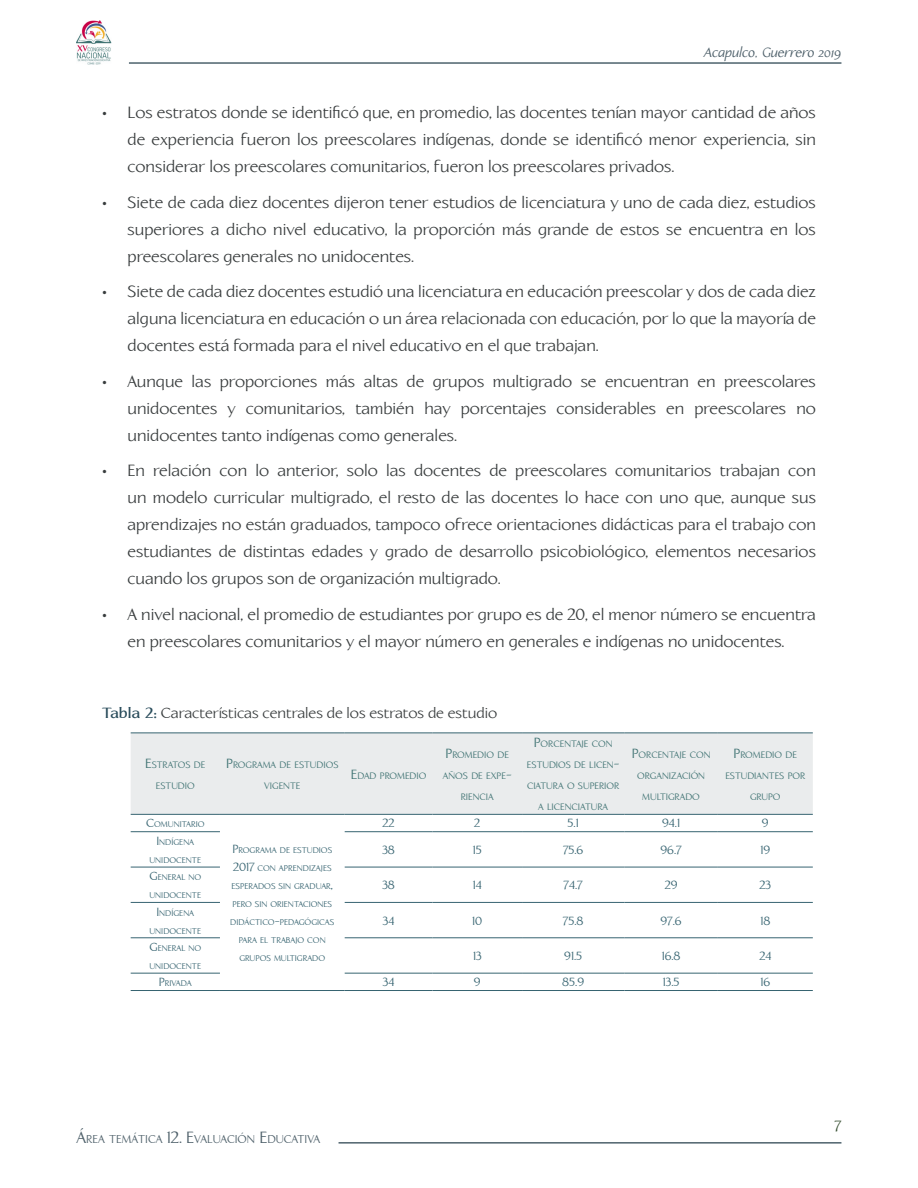
<style>
.page{position:relative;width:918px;height:1188px;background:#fff}
.page>*{position:absolute;margin:0;border:0;box-sizing:border-box;transform-origin:0 0}
.t1{font:16.5px/27px "Linotype Aperto";color:#383c3d;text-align:justify}
.PIES_DE_IMAGEN{font:15px "Linotype Aperto";color:#383c3d}
.t2{font:15px "Linotype Aperto";color:#314a2c}
.t3{font:italic 13.5px "Linotype Aperto";color:#4d5f69}
.t4{font:12px "Linotype Aperto";color:#376471}
.t5{font:11.55px "Linotype Aperto";color:#4d5f69}
.t6{font:9.45px "Linotype Aperto";color:#3d7171}
.t7{font:8.4px/18px "Linotype Aperto";color:#376471;text-align:center}
.s1{font-weight:700;color:#294c5b}
.s2{font-size:13.5px}
.s3{font-size:12px}
.s4{font-size:16.5px}
</style>
<div class="page">
<hr style="left:129px;top:62px;width:712px;height:2px;background:#4d626c">
<img style="left:77px;top:20px;width:34px;height:45px">
<hr style="left:339px;top:1142px;width:502px;height:2px;background:#4d626c">
<div style="left:131px;top:734px;width:682px;height:80px;background:#eaeced"></div>
<hr style="left:131px;top:831px;width:89px;height:1px;background:#376471">
<hr style="left:345px;top:831px;width:88px;height:1px;background:#376471">
<hr style="left:433px;top:831px;width:89px;height:1px;background:#376471">
<hr style="left:522px;top:831px;width:102px;height:1px;background:#376471">
<hr style="left:624px;top:831px;width:94px;height:1px;background:#376471">
<hr style="left:718px;top:831px;width:95px;height:1px;background:#376471">
<hr style="left:131px;top:867px;width:89px;height:1px;background:#376471">
<hr style="left:345px;top:867px;width:88px;height:1px;background:#376471">
<hr style="left:433px;top:867px;width:89px;height:1px;background:#376471">
<hr style="left:522px;top:867px;width:102px;height:1px;background:#376471">
<hr style="left:624px;top:867px;width:94px;height:1px;background:#376471">
<hr style="left:718px;top:867px;width:95px;height:1px;background:#376471">
<hr style="left:131px;top:902px;width:89px;height:1px;background:#376471">
<hr style="left:345px;top:902px;width:88px;height:1px;background:#376471">
<hr style="left:433px;top:902px;width:89px;height:1px;background:#376471">
<hr style="left:522px;top:902px;width:102px;height:1px;background:#376471">
<hr style="left:624px;top:902px;width:94px;height:1px;background:#376471">
<hr style="left:718px;top:902px;width:95px;height:1px;background:#376471">
<hr style="left:131px;top:937px;width:89px;height:1px;background:#376471">
<hr style="left:345px;top:937px;width:88px;height:1px;background:#376471">
<hr style="left:433px;top:937px;width:89px;height:1px;background:#376471">
<hr style="left:522px;top:937px;width:102px;height:1px;background:#376471">
<hr style="left:624px;top:937px;width:94px;height:1px;background:#376471">
<hr style="left:718px;top:937px;width:95px;height:1px;background:#376471">
<hr style="left:131px;top:973px;width:89px;height:1px;background:#376471">
<hr style="left:345px;top:973px;width:88px;height:1px;background:#376471">
<hr style="left:433px;top:973px;width:89px;height:1px;background:#376471">
<hr style="left:522px;top:973px;width:102px;height:1px;background:#376471">
<hr style="left:624px;top:973px;width:94px;height:1px;background:#376471">
<hr style="left:718px;top:973px;width:95px;height:1px;background:#376471">
<hr style="left:131px;top:990px;width:89px;height:1px;background:#376471">
<hr style="left:220px;top:990px;width:125px;height:1px;background:#376471">
<hr style="left:345px;top:990px;width:88px;height:1px;background:#376471">
<hr style="left:433px;top:990px;width:89px;height:1px;background:#376471">
<hr style="left:522px;top:990px;width:102px;height:1px;background:#376471">
<hr style="left:624px;top:990px;width:94px;height:1px;background:#376471">
<hr style="left:718px;top:990px;width:95px;height:1px;background:#376471">
<hr style="left:131px;top:733px;width:89px;height:1px;background:#376471">
<hr style="left:220px;top:733px;width:125px;height:1px;background:#376471">
<hr style="left:345px;top:733px;width:88px;height:1px;background:#376471">
<hr style="left:433px;top:733px;width:89px;height:1px;background:#376471">
<hr style="left:522px;top:733px;width:102px;height:1px;background:#376471">
<hr style="left:624px;top:733px;width:94px;height:1px;background:#376471">
<hr style="left:718px;top:733px;width:95px;height:1px;background:#376471">
<hr style="left:131px;top:814px;width:89px;height:1px;background:#376471">
<hr style="left:220px;top:814px;width:125px;height:1px;background:#376471">
<hr style="left:345px;top:814px;width:88px;height:1px;background:#376471">
<hr style="left:433px;top:814px;width:89px;height:1px;background:#376471">
<hr style="left:522px;top:814px;width:102px;height:1px;background:#376471">
<hr style="left:624px;top:814px;width:94px;height:1px;background:#376471">
<hr style="left:718px;top:814px;width:95px;height:1px;background:#376471">
<p class="t3" style="left:704px;top:44px;width:139px">Acapulco, Guerrero 2019</p>
<p class="t1" style="left:128px;top:100px;width:690px;text-indent:-27px">• Los estratos donde se identificó que, en promedio, las docentes tenían mayor cantidad de años de experiencia fueron los preescolares indígenas, donde se identificó menor experiencia, sin considerar los preescolares comunitarios, fueron los preescolares privados.</p>
<p class="t1" style="left:128px;top:189px;width:690px;text-indent:-27px">• Siete de cada diez docentes dijeron tener estudios de licenciatura y uno de cada diez, estudios superiores a dicho nivel educativo, la proporción más grande de estos se encuentra en los preescolares generales no unidocentes.</p>
<p class="t1" style="left:128px;top:279px;width:690px;text-indent:-27px">• Siete de cada diez docentes estudió una licenciatura en educación preescolar y dos de cada diez alguna licenciatura en educación o un área relacionada con educación, por lo que la mayoría de docentes está formada para el nivel educativo en el que trabajan.</p>
<p class="t1" style="left:128px;top:368px;width:690px;text-indent:-27px">• Aunque las proporciones más altas de grupos multigrado se encuentran en preescolares unidocentes y comunitarios, también hay porcentajes considerables en preescolares no unidocentes tanto indígenas como generales.</p>
<p class="t1" style="left:128px;top:458px;width:690px;text-indent:-27px">• En relación con lo anterior, solo las docentes de preescolares comunitarios trabajan con un modelo curricular multigrado, el resto de las docentes lo hace con uno que, aunque sus aprendizajes no están graduados, tampoco ofrece orientaciones didácticas para el trabajo con estudiantes de distintas edades y grado de desarrollo psicobiológico, elementos necesarios cuando los grupos son de organización multigrado.</p>
<p class="t1" style="left:101px;top:601px;width:717px;text-align:center">• A nivel nacional, el promedio de estudiantes por grupo es de 20, el menor número se encuentra en preescolares comunitarios y el mayor número en generales e indígenas no unidocentes.</p>
<p class="PIES_DE_IMAGEN" style="left:102px;top:704px;width:397px"><span class="s1">Tabla 2:</span> Características centrales de los estratos de estudio</p>
<p class="t6" style="left:145px;top:760px;width:61px"><span class="s2">E</span>STRATOS DE</p>
<p class="t6" style="left:156px;top:781px;width:40px">ESTUDIO</p>
<p class="t6" style="left:226px;top:760px;width:114px"><span class="s2">P</span>ROGRAMA DE ESTUDIOS</p>
<p class="t6" style="left:264px;top:781px;width:37px">VIGENTE</p>
<p class="t6" style="left:351px;top:770px;width:77px"><span class="s2">E</span>DAD PROMEDIO</p>
<p class="t6" style="left:446px;top:749px;width:64px"><span class="s2">P</span>ROMEDIO DE</p>
<p class="t6" style="left:443px;top:770px;width:70px">AÑOS DE EXPE<span class="s2">-</span></p>
<p class="t6" style="left:461px;top:791px;width:35px">RIENCIA</p>
<p class="t6" style="left:534px;top:739px;width:80px"><span class="s2">P</span>ORCENTAJE CON</p>
<p class="t6" style="left:527px;top:760px;width:94px">ESTUDIOS DE LICEN<span class="s2">-</span></p>
<p class="t6" style="left:527px;top:781px;width:94px">CIATURA O SUPERIOR</p>
<p class="t6" style="left:538px;top:802px;width:72px">A LICENCIATURA</p>
<p class="t6" style="left:632px;top:749px;width:80px"><span class="s2">P</span>ORCENTAJE CON</p>
<p class="t6" style="left:637px;top:770px;width:69px">ORGANIZACIÓN</p>
<p class="t6" style="left:642px;top:791px;width:59px">MULTIGRADO</p>
<p class="t6" style="left:734px;top:749px;width:64px"><span class="s2">P</span>ROMEDIO DE</p>
<p class="t6" style="left:725px;top:770px;width:82px">ESTUDIANTES POR</p>
<p class="t6" style="left:750px;top:791px;width:32px">GRUPO</p>
<p class="t7" style="left:146px;top:816px;width:60px"><span class="s3">C</span>OMUNITARIO</p>
<p class="t4" style="left:383px;top:817px;width:14px">22</p>
<p class="t4" style="left:474px;top:817px;width:7px">2</p>
<p class="t4" style="left:568px;top:817px;width:13px">5.1</p>
<p class="t4" style="left:662px;top:817px;width:19px">94.1</p>
<p class="t4" style="left:762px;top:817px;width:8px">9</p>
<p class="t7" style="left:149px;top:833px;width:52px"><span class="s3">I</span> NDÍGENA<br>UNIDOCENTE</p>
<p class="t4" style="left:382px;top:843px;width:14px">38</p>
<p class="t4" style="left:473px;top:843px;width:10px">15</p>
<p class="t4" style="left:563px;top:843px;width:22px">75.6</p>
<p class="t4" style="left:661px;top:843px;width:23px">96.7</p>
<p class="t4" style="left:760px;top:843px;width:11px">19</p>
<p class="t7" style="left:149px;top:868px;width:53px;text-align:left"><span class="s3">G</span>ENERAL NO<br>UNIDOCENTE</p>
<p class="t4" style="left:382px;top:878px;width:14px">38</p>
<p class="t4" style="left:473px;top:878px;width:10px">14</p>
<p class="t4" style="left:564px;top:878px;width:21px">74.7</p>
<p class="t4" style="left:665px;top:878px;width:14px">29</p>
<p class="t4" style="left:760px;top:878px;width:13px">23</p>
<p class="t7" style="left:149px;top:904px;width:52px"><span class="s3">I</span> NDÍGENA<br>UNIDOCENTE</p>
<p class="t4" style="left:383px;top:914px;width:13px">34</p>
<p class="t4" style="left:472px;top:914px;width:12px">10</p>
<p class="t4" style="left:563px;top:914px;width:22px">75.8</p>
<p class="t4" style="left:661px;top:914px;width:23px">97.6</p>
<p class="t4" style="left:760px;top:914px;width:11px">18</p>
<p class="t7" style="left:149px;top:939px;width:53px;text-align:left"><span class="s3">G</span>ENERAL NO<br>UNIDOCENTE</p>
<p class="t4" style="left:473px;top:949px;width:10px">13</p>
<p class="t4" style="left:564px;top:949px;width:19px">91.5</p>
<p class="t4" style="left:662px;top:949px;width:20px">16.8</p>
<p class="t4" style="left:759px;top:949px;width:13px">24</p>
<p class="t7" style="left:159px;top:975px;width:35px"><span class="s3">P</span>RIVADA</p>
<p class="t4" style="left:383px;top:975px;width:13px">34</p>
<p class="t4" style="left:474px;top:975px;width:8px">9</p>
<p class="t4" style="left:562px;top:975px;width:23px">85.9</p>
<p class="t4" style="left:663px;top:975px;width:18px">13.5</p>
<p class="t4" style="left:760px;top:975px;width:11px">16</p>
<p class="t7" style="left:230px;top:841px;width:106px"><span class="s3">P</span>ROGRAMA DE ESTUDIOS<br><span class="s3">2017</span> CON APRENDIZAJES<br>ESPE RADOS SIN GRADUAR<span class="s3">,<br></span>PERO SIN ORIENTACIONES<br>DIDÁCTICO<span class="s3">-</span>PEDAGÓGICAS<br>PARA EL TRABAJO CON<br>GRUPOS MULTIGRADO</p>
<p class="t5" style="left:77px;top:1132px;width:245px"><span class="s4">Á</span>REA TEMÁTICA <span class="s4">12. E</span>VALUACIÓN <span class="s4">E</span>DUCATIVA</p>
<p class="t2" style="left:835px;top:1117px;width:8px">7</p>
</div>
